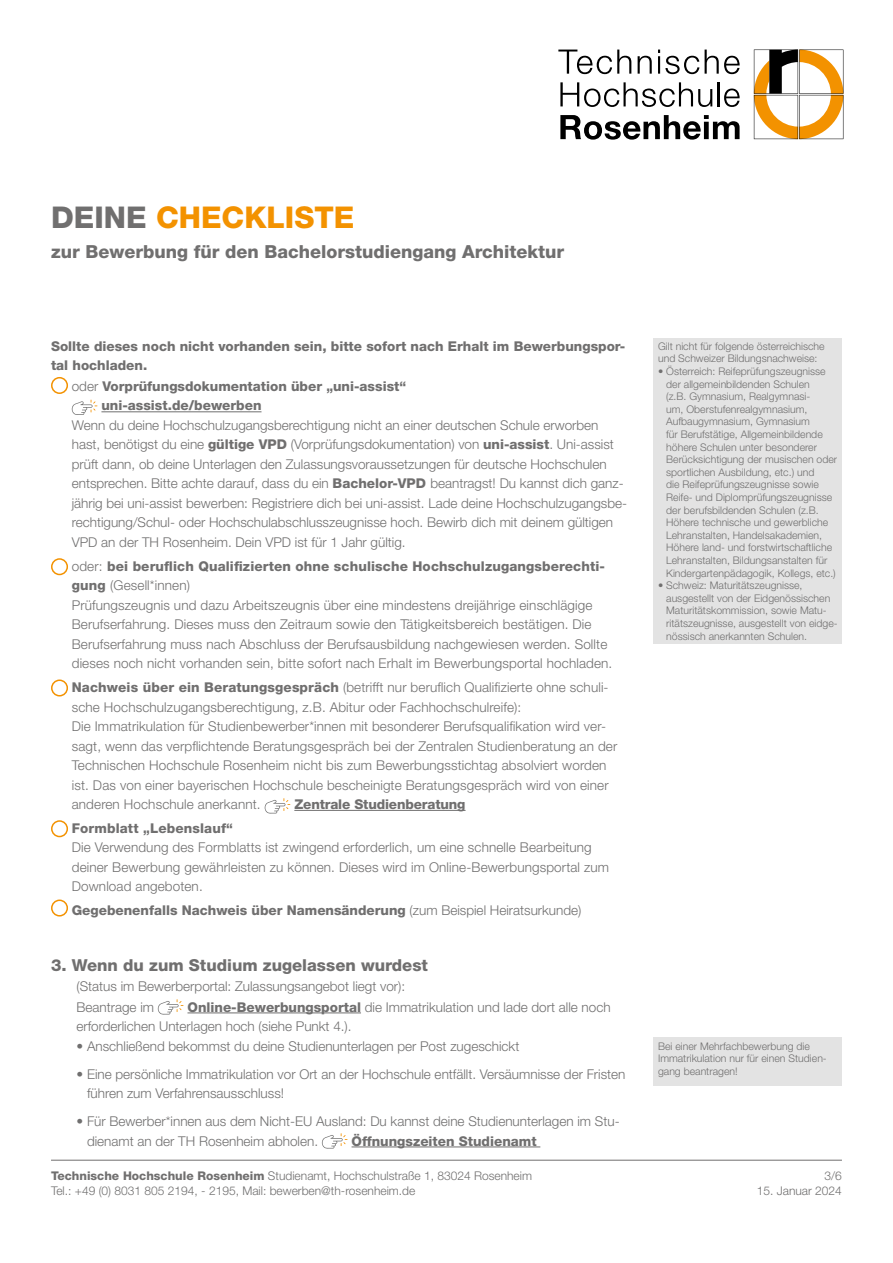
<style>
.page{position:relative;width:893px;height:1263px;background:#fff}
.page>*{position:absolute;margin:0;border:0;box-sizing:border-box;transform-origin:0 0}
.t1{font:800 30px "Helvetica Neue LT Pro";color:#f39200}
.t2{font:800 18px "Helvetica Neue LT Pro";color:#706f6f}
.t3{font:800 16.5px "Helvetica Neue LT Pro";color:#706f6f}
.t4{font:300 13.5px/19.5px "Helvetica Neue LT Pro";letter-spacing:.01em;color:#706f6f}
.t5{font:800 13.5px/19.5px "Helvetica Neue LT Pro";color:#706f6f}
.t6{font:300 12px/14.4px "Helvetica Neue LT Pro";color:#706f6f}
.t7{font:300 10.5px/12.6px "Helvetica Neue LT Pro";color:#706f6f}
.s1{color:#706f6f}
.s2{font-weight:300}
.s3{font-weight:800}
</style>
<div class="page">
<svg style="left:560px;top:82px;width:152px;height:25px"></svg>
<hr style="left:718px;top:82px;width:2px;height:24px;background:#000">
<svg style="left:724px;top:89px;width:16px;height:18px"></svg>
<svg style="left:560px;top:115px;width:180px;height:25px"></svg>
<svg style="left:558px;top:50px;width:73px;height:24px"></svg>
<svg style="left:638px;top:56px;width:14px;height:18px"></svg>
<svg style="left:658px;top:50px;width:41px;height:24px"></svg>
<svg style="left:705px;top:50px;width:35px;height:24px"></svg>
<svg style="left:754px;top:50px;width:89px;height:89px"></svg>
<hr style="left:51px;top:1160px;width:791px;height:1px;background:#706f6f">
<hr style="left:101px;top:411px;width:160px;height:1px;background:#706f6f">
<hr style="left:294px;top:810px;width:172px;height:1px;background:#706f6f">
<hr style="left:187px;top:1012px;width:174px;height:1px;background:#706f6f">
<hr style="left:352px;top:1146px;width:188px;height:1px;background:#706f6f">
<div style="left:51px;top:377px;width:17px;height:17px;border:2px solid #f39200;border-radius:50%"></div>
<svg style="left:72px;top:400px;width:25px;height:15px"></svg>
<div style="left:51px;top:558px;width:17px;height:17px;border:2px solid #f39200;border-radius:50%"></div>
<div style="left:51px;top:679px;width:17px;height:17px;border:2px solid #f39200;border-radius:50%"></div>
<svg style="left:265px;top:798px;width:25px;height:16px"></svg>
<div style="left:51px;top:820px;width:17px;height:17px;border:2px solid #f39200;border-radius:50%"></div>
<div style="left:51px;top:899px;width:17px;height:17px;border:2px solid #f39200;border-radius:50%"></div>
<svg style="left:158px;top:999px;width:25px;height:16px"></svg>
<svg style="left:322px;top:1133px;width:25px;height:16px"></svg>
<div style="left:654px;top:338px;width:188px;height:306px;background:#e3e3e3"></div>
<div style="left:654px;top:1036px;width:188px;height:49px;background:#e3e3e3"></div>
<p class="t1" style="left:51px;top:199px;width:305px"><span class="s1">DEINE</span> CHECKLISTE</p>
<p class="t2" style="left:51px;top:241px;width:515px">zur Bewerbung für den Bachelorstudiengang Architektur</p>
<p class="t5" style="left:51px;top:336px;width:576px">Sollte dieses noch nicht vorhanden sein, bitte sofort nach Erhalt im Bewerbungspor&shy;tal hochladen.</p>
<p class="t5" style="left:72px;top:376px;width:336px"><span class="s2">oder</span> Vorprüfungsdokumentation über „uni-assist“</p>
<p class="t5" style="left:101px;top:396px;width:162px">uni-assist.de/bewerben</p>
<p class="t4" style="left:72px;top:415px;width:528px">Wenn du deine Hochschulzugangsberechtigung nicht an einer deutschen Schule erworben</p>
<p class="t4" style="left:72px;top:435px;width:544px">hast, benötigst du eine <span class="s3">gültige VPD</span> (Vorprüfungsdokumentation) von <span class="s3">uni-assist</span>. Uni-assist</p>
<p class="t4" style="left:72px;top:454px;width:536px">prüft dann, ob deine Unterlagen den Zulassungsvoraussetzungen für deutsche Hochschulen</p>
<p class="t4" style="left:72px;top:474px;width:553px">entsprechen. Bitte achte darauf, dass du ein <span class="s3">Bachelor-VPD</span> beantragst! Du kannst dich ganz-</p>
<p class="t4" style="left:72px;top:493px;width:557px">jährig bei uni-assist bewerben: Registriere dich bei uni-assist. Lade deine Hochschulzugangsbe-</p>
<p class="t4" style="left:72px;top:513px;width:543px">rechtigung/Schul- oder Hochschulabschlusszeugnisse hoch. Bewirb dich mit deinem gültigen</p>
<p class="t4" style="left:72px;top:532px;width:335px">VPD an der TH Rosenheim. Dein VPD ist für 1 Jahr gültig.</p>
<p class="t4" style="left:72px;top:556px;width:542px">oder: <span class="s3">bei beruflich Qualifizierten ohne schulische Hochschulzugangsberechti&shy;gung</span> (Gesell*innen)<br>Prüfungszeugnis und dazu Arbeitszeugnis über eine mindestens dreijährige einschlägige Berufserfahrung. Dieses muss den Zeitraum sowie den Tätigkeitsbereich bestätigen. Die Berufserfahrung muss nach Abschluss der Berufsausbildung nachgewiesen werden. Sollte dieses noch nicht vorhanden sein, bitte sofort nach Erhalt im Bewerbungsportal hochladen.</p>
<p class="t4" style="left:72px;top:677px;width:547px"><span class="s3">Nachweis über ein Beratungsgespräch</span> (betrifft nur beruflich Qualifizierte ohne schuli&shy;sche Hochschulzugangsberechtigung, z.B. Abitur oder Fachhochschulreife):<br>Die Immatrikulation für Studienbewerber*innen mit besonderer Berufsqualifikation wird ver&shy;sagt, wenn das verpflichtende Beratungsgespräch bei der Zentralen Studienberatung an der Technischen Hochschule Rosenheim nicht bis zum Bewerbungsstichtag absolviert worden ist. Das von einer bayerischen Hochschule bescheinigte Beratungsgespräch wird von einer anderen Hochschule anerkannt.</p>
<p class="t5" style="left:294px;top:794px;width:173px">Zentrale Studienberatung</p>
<p class="t4" style="left:72px;top:818px;width:539px"><span class="s3">Formblatt „Lebenslauf“<br></span>Die Verwendung des Formblatts ist zwingend erforderlich, um eine schnelle Bearbeitung deiner Bewerbung gewährleisten zu können. Dieses wird im Online-Bewerbungsportal zum Download angeboten.</p>
<p class="t5" style="left:72px;top:900px;width:511px">Gegebenenfalls Nachweis über Namensänderung <span class="s2">(zum Beispiel Heiratsurkunde)</span></p>
<p class="t3" style="left:51px;top:955px;width:378px">3. Wenn du zum Studium zugelassen wurdest</p>
<p class="t4" style="left:77px;top:975px;width:330px;line-height:21px">(Status im Bewerberportal: Zulassungsangebot liegt vor):<br>Beantrage im</p>
<p class="t4" style="left:77px;top:997px;width:536px;text-indent:111px"><span class="s3">Online-Bewerbungsportal</span> die Immatrikulation und lade dort alle noch erforderlichen Unterlagen hoch (siehe Punkt 4.).</p>
<p class="t4" style="left:77px;top:1036px;width:444px">• Anschließend bekommst du deine Studienunterlagen per Post zugeschickt</p>
<p class="t4" style="left:87px;top:1064px;width:540px;text-indent:-11px">• Eine persönliche Immatrikulation vor Ort an der Hochschule entfällt. Versäumnisse der Fristen führen zum Verfahrensausschluss!</p>
<p class="t4" style="left:87px;top:1111px;width:534px;text-indent:-11px">• Für Bewerber*innen aus dem Nicht-EU Ausland: Du kannst deine Studienunterlagen im Stu&shy;dienamt an der TH Rosenheim abholen.</p>
<p class="t5" style="left:352px;top:1131px;width:187px">Öffnungszeiten Studienamt</p>
<p class="t6" style="left:51px;top:1169px;width:483px"><span class="s3">Technische Hochschule Rosenheim</span> Studienamt, Hochschulstraße 1, 83024 Rosenheim<br>Tel.: +49 (0) 8031 805 2194, - 2195, Mail: bewerben@th-rosenheim.de</p>
<p class="t7" style="left:658px;top:340px;width:168px">Gilt nicht für folgende österreichische</p>
<p class="t7" style="left:658px;top:352px;width:161px">und Schweizer Bildungsnachweise:</p>
<p class="t7" style="left:666px;top:365px;width:172px;text-indent:-8px">• Österreich: Reifeprüfungszeugnisse der allgemeinbildenden Schulen<br>(z.B. Gymnasium, Realgymnasi-<br>um, Oberstufenrealgymnasium, Aufbaugymnasium, Gymnasium<br>für Berufstätige, Allgemeinbildende höhere Schulen unter besonderer Berücksichtigung der musischen oder sportlichen Ausbildung, etc.) und<br>die Reifeprüfungszeugnisse sowie Reife- und Diplomprüfungszeugnisse der berufsbildenden Schulen (z.B.<br>Höhere technische und gewerbliche Lehranstalten, Handelsakademien, Höhere land- und forstwirtschaftliche Lehranstalten, Bildungsanstalten für Kindergartenpädagogik, Kollegs, etc.)</p>
<p class="t7" style="left:666px;top:579px;width:173px;text-indent:-8px">• Schweiz: Maturitätszeugnisse, ausgestellt von der Eidgenössischen Maturitätskommission, sowie Matu&shy;ritätszeugnisse, ausgestellt von eidge&shy;nössisch anerkannten Schulen.</p>
<p class="t7" style="left:658px;top:1039px;width:170px">Bei einer Mehrfachbewerbung die<br>Immatrikulation nur für einen Studien&shy;gang beantragen!</p>
<p class="t6" style="left:825px;top:1169px;width:19px">3/6</p>
<p class="t6" style="left:757px;top:1183px;width:87px">15. Januar 2024</p>
</div>
